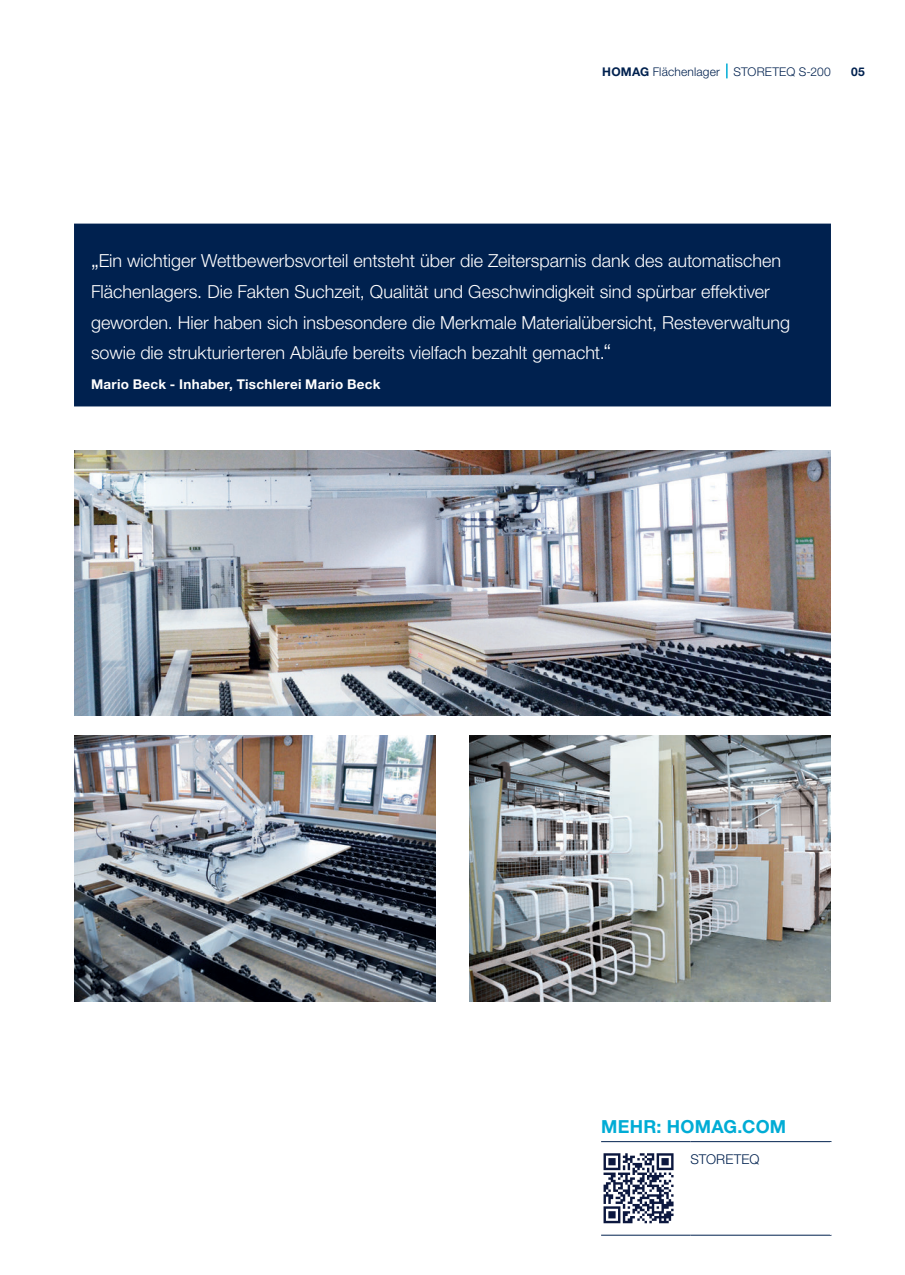
<style>
.page{position:relative;width:905px;height:1275px;background:#fff}
.page>*{position:absolute;margin:0;border:0;box-sizing:border-box;transform-origin:0 0}
.t1{font:300 18px/30.8px "Helvetica Neue LTW1 G";color:#fff}
.t2{font:700 18px "Helvetica Neue LTW1 G";letter-spacing:.015em;color:#00acd5}
.t3{font:700 13.5px "Helvetica Neue LTW1 G";letter-spacing:.02em;color:#fff}
.t4{font:300 13.5px "Helvetica Neue LTW1 G";letter-spacing:.01em;color:#00214f}
.t5{font:300 12px "Helvetica Neue LTW1 G";letter-spacing:.015em;color:#00214f}
.t6{font:700 12px "Helvetica Neue LTW1 G";color:#00214f}
.s1{font-weight:700}
.s2{font-size:21px}
</style>
<div class="page">
<img style="left:74px;top:735px;width:361px;height:266px">
<img style="left:469px;top:735px;width:362px;height:266px">
<img style="left:74px;top:450px;width:757px;height:265px">
<div style="left:74px;top:224px;width:757px;height:182px;background:#00214f"></div>
<hr style="left:601px;top:1141px;width:89px;height:1px;background:#00214f">
<hr style="left:601px;top:1235px;width:89px;height:1px;background:#00214f">
<hr style="left:690px;top:1141px;width:141px;height:1px;background:#00214f">
<hr style="left:690px;top:1235px;width:141px;height:1px;background:#00214f">
<svg style="left:603px;top:1153px;width:71px;height:71px"></svg>
<svg style="left:603px;top:1153px;width:70px;height:70px"></svg>
<svg style="left:726px;top:64px;width:2px;height:14px"></svg>
<p class="t5" style="left:602px;top:64px;width:230px"><span class="s1">HOMAG</span> Flächenlager STORETEQ S-200</p>
<p class="t6" style="left:851px;top:64px;width:15px">05</p>
<p class="t1" style="left:91px;top:245px;width:700px"><span class="s2">„</span>Ein wichtiger Wettbewerbsvorteil entsteht über die Zeitersparnis dank des automatischen Flächenlagers. Die Fakten Suchzeit, Qualität und Geschwindigkeit sind spürbar effektiver geworden. Hier haben sich insbesondere die Merkmale Materialübersicht, Resteverwaltung sowie die strukturierteren Abläufe bereits vielfach bezahlt gemacht.<span class="s2">“</span></p>
<p class="t3" style="left:91px;top:376px;width:291px">Mario Beck - Inhaber, Tischlerei Mario Beck</p>
<p class="t2" style="left:601px;top:1116px;width:187px">MEHR: HOMAG.COM</p>
<p class="t4" style="left:690px;top:1151px;width:71px">STORETEQ</p>
</div>
